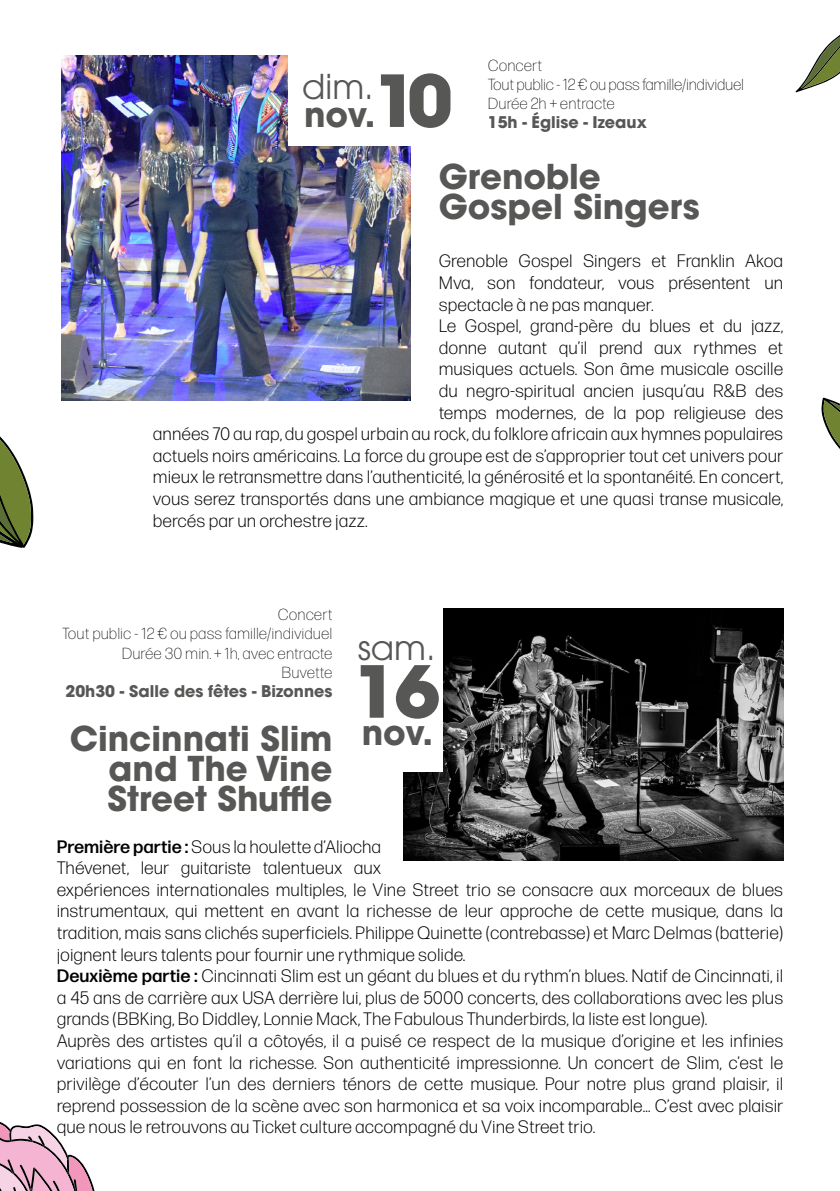
<style>
.page{position:relative;width:840px;height:1191px;background:#fff}
.page>*{position:absolute;margin:0;border:0;box-sizing:border-box;transform-origin:0 0}
.t1{font:700 71px "ITC Avant Garde Pro";color:#575756;scale:1.04 1}
.t2{font:700 34px/30px "ITC Avant Garde Pro";color:#575756}
.t3{font:34px/28px "ITC Avant Garde Pro";color:#575756}
.t4{font:300 18px/21.6px "Forma DJR Micro";color:#000}
.t5{font:200 16px/19.2px "Forma DJR Micro";color:#000;text-align:right}
.t6{font:200 16px/19.2px "Forma DJR Micro";letter-spacing:-.02em;color:#000}
.t7{font:700 16px "ITC Avant Garde Pro";color:#575756}
.s1{font-weight:700}
.s2{font-weight:700;font-size:71px}
.s3{font-weight:500}
</style>
<div class="page">
<svg style="left:0;top:1122px;width:95px;height:69px"></svg>
<img style="left:61px;top:55px;width:349px;height:346px">
<div style="left:288px;top:54px;width:171px;height:92px;background:#fff"></div>
<svg style="left:821px;top:398px;width:18px;height:50px"></svg>
<svg style="left:795px;top:35px;width:44px;height:57px"></svg>
<img style="left:404px;top:608px;width:378px;height:253px">
<div style="left:350px;top:608px;width:92px;height:164px;background:#fff"></div>
<svg style="left:0;top:436px;width:33px;height:112px"></svg>
<p class="t6" style="left:487px;top:55px;width:258px">Concert<br>Tout public - 12 € ou pass famille/individuel<br>Durée 2h + entracte</p>
<p class="t7" style="left:487px;top:111px;width:160px">15h - Église - Izeaux</p>
<h2 class="t2" style="left:438px;top:161px;width:262px">Grenoble<br>Gospel Singers</h2>
<h2 class="t3" style="left:302px;top:72px;width:152px">dim. <span class="s1">nov.</span><span class="s2">10</span></h2>
<p class="t4" style="left:438px;top:250px;width:346px">Grenoble Gospel Singers et Franklin Akoa</p>
<p class="t4" style="left:438px;top:271px;width:345px">Mva, son fondateur, vous présentent un</p>
<p class="t4" style="left:438px;top:293px;width:216px">spectacle à ne pas manquer.</p>
<p class="t4" style="left:438px;top:315px;width:346px">Le Gospel, grand-père du blues et du jazz,</p>
<p class="t4" style="left:438px;top:336px;width:346px">donne autant qu’il prend aux rythmes et</p>
<p class="t4" style="left:438px;top:358px;width:346px">musiques actuels. Son âme musicale oscille</p>
<p class="t4" style="left:438px;top:379px;width:345px">du negro-spiritual ancien jusqu’au R&amp;B des</p>
<p class="t4" style="left:438px;top:401px;width:345px">temps modernes, de la pop religieuse des</p>
<p class="t4" style="left:153px;top:423px;width:631px">années 70 au rap, du gospel urbain au rock, du folklore africain aux hymnes populaires</p>
<p class="t4" style="left:153px;top:444px;width:631px">actuels noirs américains. La force du groupe est de s’approprier tout cet univers pour</p>
<p class="t4" style="left:153px;top:466px;width:631px">mieux le retransmettre dans l’authenticité, la générosité et la spontanéité. En concert,</p>
<p class="t4" style="left:153px;top:487px;width:631px">vous serez transportés dans une ambiance magique et une quasi transe musicale,</p>
<p class="t4" style="left:153px;top:509px;width:216px">bercés par un orchestre jazz.</p>
<p class="t5" style="left:62px;top:605px;width:272px">Concert<br>Tout public - 12 € ou pass famille/individuel<br>Durée 30 min. + 1h, avec entracte<br>Buvette</p>
<p class="t7" style="left:65px;top:680px;width:268px">20h30 - Salle des fêtes - Bizonnes</p>
<h2 class="t2" style="left:108px;top:722px;width:226px;text-align:justify;text-indent:-38px">Cincinnati Slim and The Vine Street Shuffle</h2>
<h2 class="t3" style="left:357px;top:633px;width:79px">sam.</h2>
<h1 class="t1" style="left:353px;top:644px;width:85px">16</h1>
<h2 class="t2" style="left:361px;top:717px;width:73px">nov.</h2>
<p class="t4" style="left:57px;top:835px;width:727px"><span class="s3">Première partie :</span> Sous la houlette d’Aliocha<br>Thévenet, leur guitariste talentueux aux<br>expériences internationales multiples, le Vine Street trio se consacre aux morceaux de blues instrumentaux, qui mettent en avant la richesse de leur approche de cette musique, dans la tradition, mais sans clichés superficiels. Philippe Quinette (contrebasse) et Marc Delmas (batterie) joignent leurs talents pour fournir une rythmique solide.<br><span class="s3">Deuxième partie :</span> Cincinnati Slim est un géant du blues et du rythm’n blues. Natif de Cincinnati, il a 45 ans de carrière aux USA derrière lui, plus de 5000 concerts, des collaborations avec les plus grands (BBKing, Bo Diddley, Lonnie Mack, The Fabulous Thunderbirds, la liste est longue).<br>Auprès des artistes qu’il a côtoyés, il a puisé ce respect de la musique d’origine et les infinies variations qui en font la richesse. Son authenticité impressionne. Un concert de Slim, c’est le privilège d’écouter l’un des derniers ténors de cette musique. Pour notre plus grand plaisir, il reprend possession de la scène avec son harmonica et sa voix incomparable… C’est avec plaisir que nous le retrouvons au Ticket culture accompagné du Vine Street trio.</p>
</div>
